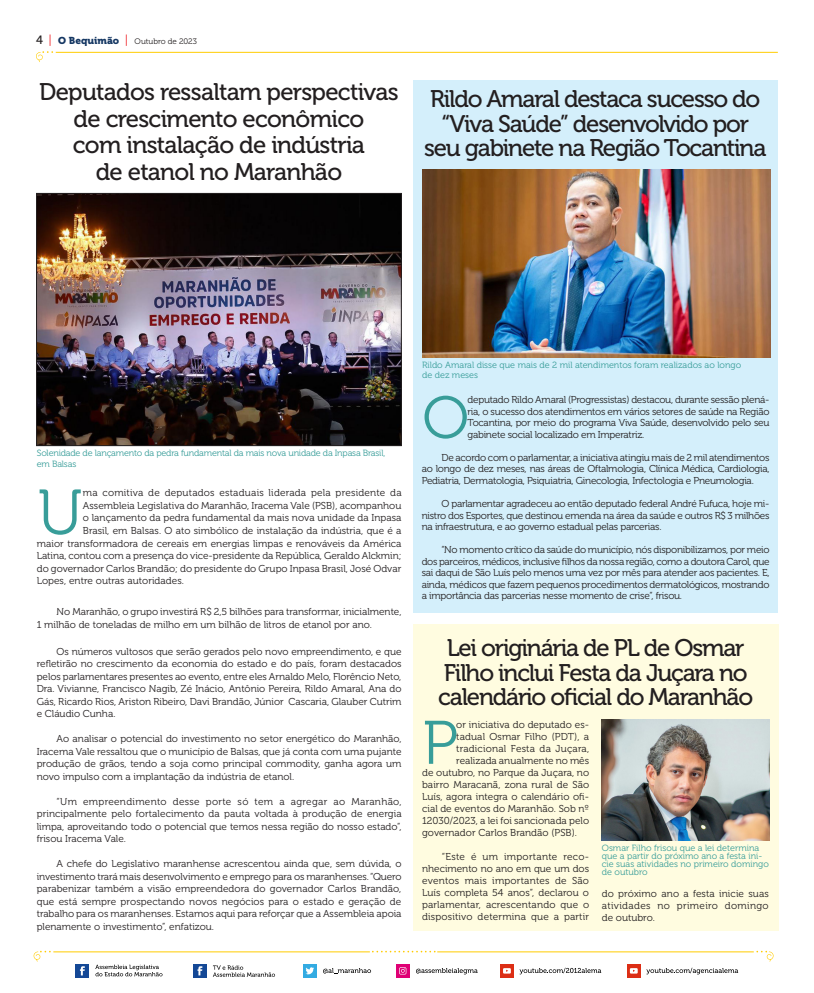
<style>
.page{position:relative;width:814px;height:993px;background:#fff}
.page>*{position:absolute;margin:0;border:0;box-sizing:border-box;transform-origin:0 0}
.Estilo_de_parágrafo{font:63.3px "Museo 300";color:#389d99}
.Estilo_de_parágrafo-2{font:61.2px "Museo 300";color:#389d99}
.Estilo_de_parágrafo-3{font:59.1px "Museo 300";color:#389d99}
.No_Spacing{font:24px/24.4px "Museo 500";letter-spacing:-.05em;color:#231f20;text-align:center}
.No_Spacing-2{font:24px/26.4px "Museo 500";letter-spacing:-.03em;color:#231f20;text-align:center}
.Parágrafo_com_entrad{font:10px/12.5px "Museo 300";color:#231f20;text-align:justify}
.Estilo_de_parágrafo-4{font:10px/11.5px "Museo 300";letter-spacing:.005em;color:#231f20;text-align:justify}
.Legendas{font:9px/8px "Museo 300";color:#389d99}
.No_Spacing-3{font:9px/10.8px "Museo 300";letter-spacing:-.02em;color:#389d99}
.t1{font:8px "Museo 300";color:#231f20}
.s1{font-family:"Museo 500";font-size:12px}
.s2{font-size:12px;color:#ee1d23}
.s3{font-family:"Museo 900";font-size:10px;color:#153763}
</style>
<div class="page">
<hr style="left:53px;top:951px;width:317px;height:1px;background:#fc0">
<svg style="left:34px;top:950px;width:17px;height:11px"></svg>
<svg style="left:372px;top:950px;width:63px;height:2px"></svg>
<hr style="left:437px;top:951px;width:316px;height:1px;background:#fc0">
<svg style="left:756px;top:950px;width:17px;height:11px"></svg>
<svg style="left:627px;top:964px;width:13px;height:13px"></svg>
<svg style="left:630px;top:967px;width:7px;height:6px"></svg>
<svg style="left:646px;top:967px;width:92px;height:7px"></svg>
<div style="left:500px;top:963px;width:13px;height:14px;background:#dc2e15"></div>
<svg style="left:503px;top:968px;width:8px;height:5px"></svg>
<svg style="left:519px;top:967px;width:82px;height:7px"></svg>
<svg style="left:396px;top:964px;width:13px;height:13px"></svg>
<svg style="left:399px;top:966px;width:7px;height:8px"></svg>
<svg style="left:416px;top:968px;width:61px;height:6px"></svg>
<div style="left:303px;top:963px;width:13px;height:14px;background:#33abe2"></div>
<svg style="left:305px;top:967px;width:9px;height:7px"></svg>
<svg style="left:323px;top:968px;width:48px;height:5px"></svg>
<div style="left:193px;top:963px;width:13px;height:14px;background:#144896"></div>
<svg style="left:197px;top:966px;width:5px;height:9px"></svg>
<svg style="left:213px;top:965px;width:62px;height:11px"></svg>
<div style="left:76px;top:963px;width:13px;height:14px;background:#144896"></div>
<svg style="left:80px;top:966px;width:5px;height:9px"></svg>
<svg style="left:95px;top:964px;width:67px;height:12px"></svg>
<hr style="left:56px;top:52px;width:721px;height:1px;background:#fc0">
<svg style="left:36px;top:51px;width:17px;height:11px"></svg>
<div style="left:413px;top:624px;width:365px;height:306px;background:#fffce0"></div>
<div style="left:413px;top:81px;width:365px;height:531px;background:#d4effb"></div>
<img style="left:38px;top:195px;width:362px;height:249px">
<div style="left:36px;top:193px;width:366px;height:253px;border:1px solid #231f20"></div>
<img style="left:422px;top:169px;width:348px;height:188px">
<img style="left:601px;top:719px;width:168px;height:121px">
<p class="t1" style="left:36px;top:37px;width:162px"><span class="s1">4</span> <span class="s2">|</span> <span class="s3">O Bequimão</span> <span class="s2">|</span> Outubro de 2023</p>
<p class="No_Spacing-2" style="left:39px;top:79px;width:361px">Deputados ressaltam perspectivas de crescimento econômico</p>
<p class="No_Spacing-2" style="left:73px;top:132px;width:293px">com instalação de indústria</p>
<p class="No_Spacing-2" style="left:96px;top:158px;width:248px">de etanol no Maranhão</p>
<p class="No_Spacing" style="left:424px;top:87px;width:344px">Rildo Amaral destaca sucesso do “Viva Saúde” desenvolvido por seu gabinete na Região Tocantina</p>
<p class="No_Spacing-3" style="left:37px;top:448px;width:350px">Solenidade de lançamento da pedra fundamental da mais nova unidade da Inpasa Brasil, em Balsas</p>
<p class="Estilo_de_parágrafo" style="left:37px;top:478px;width:47px">U</p>
<p class="Estilo_de_parágrafo-4" style="left:83px;top:487px;width:320px">ma comitiva de deputados estaduais liderada pela presidente da</p>
<p class="Estilo_de_parágrafo-4" style="left:83px;top:500px;width:320px">Assembleia Legislativa do Maranhão, Iracema Vale (PSB), acompanhou</p>
<p class="Estilo_de_parágrafo-4" style="left:83px;top:512px;width:320px">o lançamento da pedra fundamental da mais nova unidade da Inpasa</p>
<p class="Estilo_de_parágrafo-4" style="left:83px;top:525px;width:320px">Brasil, em Balsas. O ato simbólico de instalação da indústria, que é a</p>
<p class="Estilo_de_parágrafo-4" style="left:37px;top:537px;width:366px">maior transformadora de cereais em energias limpas e renováveis da América</p>
<p class="Estilo_de_parágrafo-4" style="left:37px;top:550px;width:366px">Latina, contou com a presença do vice-presidente da República, Geraldo Alckmin;</p>
<p class="Estilo_de_parágrafo-4" style="left:37px;top:562px;width:366px">do governador Carlos Brandão; do presidente do Grupo Inpasa Brasil, José Odvar</p>
<p class="Estilo_de_parágrafo-4" style="left:37px;top:575px;width:149px">Lopes, entre outras autoridades.</p>
<p class="Parágrafo_com_entrad" style="left:37px;top:605px;width:366px;text-indent:20px">No Maranhão, o grupo investirá R$ 2,5 bilhões para transformar, inicialmente,<br>1 milhão de toneladas de milho em um bilhão de litros de etanol por ano.</p>
<p class="Parágrafo_com_entrad" style="left:37px;top:645px;width:366px;text-indent:20px">Os números vultosos que serão gerados pelo novo empreendimento, e que refletirão no crescimento da economia do estado e do país, foram destacados pelos parlamentares presentes ao evento, entre eles Arnaldo Melo, Florêncio Neto, Dra. Vivianne, Francisco Nagib, Zé Inácio, Antônio Pereira, Rildo Amaral, Ana do Gás, Ricardo Rios, Ariston Ribeiro, Davi Brandão, Júnior Cascaria, Glauber Cutrim e Cláudio Cunha.</p>
<p class="Parágrafo_com_entrad" style="left:37px;top:732px;width:366px;text-indent:20px">Ao analisar o potencial do investimento no setor energético do Maranhão, Iracema Vale ressaltou que o município de Balsas, que já conta com uma pujante produção de grãos, tendo a soja como principal commodity, ganha agora um novo impulso com a implantação da indústria de etanol.</p>
<p class="Parágrafo_com_entrad" style="left:37px;top:795px;width:366px;text-indent:20px">“Um empreendimento desse porte só tem a agregar ao Maranhão, principalmente pelo fortalecimento da pauta voltada à produção de energia limpa, aproveitando todo o potencial que temos nessa região do nosso estado”, frisou Iracema Vale.</p>
<p class="Parágrafo_com_entrad" style="left:37px;top:857px;width:366px;text-indent:20px">A chefe do Legislativo maranhense acrescentou ainda que, sem dúvida, o investimento trará mais desenvolvimento e emprego para os maranhenses. “Quero parabenizar também a visão empreendedora do governador Carlos Brandão, que está sempre prospectando novos negócios para o estado e geração de trabalho para os maranhenses. Estamos aqui para reforçar que a Assembleia apoia plenamente o investimento”, enfatizou.</p>
<p class="Legendas" style="left:422px;top:361px;width:320px">Rildo Amaral disse que mais de 2 mil atendimentos foram realizados ao longo</p>
<p class="Legendas" style="left:422px;top:371px;width:57px">de dez meses</p>
<p class="Estilo_de_parágrafo-3" style="left:422px;top:385px;width:48px">O</p>
<p class="Estilo_de_parágrafo-4" style="left:467px;top:394px;width:303px">deputado Rildo Amaral (Progressistas) destacou, durante sessão plená&shy;ria, o sucesso dos atendimentos em vários setores de saúde na Região Tocantina, por meio do programa Viva Saúde, desenvolvido pelo seu gabinete social localizado em Imperatriz.</p>
<p class="Parágrafo_com_entrad" style="left:421px;top:452px;width:349px;line-height:11.5px;text-indent:20px">De acordo com o parlamentar, a iniciativa atingiu mais de 2 mil atendimentos ao longo de dez meses, nas áreas de Oftalmologia, Clínica Médica, Cardiologia, Pediatria, Dermatologia, Psiquiatria, Ginecologia, Infectologia e Pneumologia.</p>
<p class="Parágrafo_com_entrad" style="left:421px;top:498px;width:349px;line-height:11.5px;text-indent:20px">O parlamentar agradeceu ao então deputado federal André Fufuca, hoje mi&shy;nistro dos Esportes, que destinou emenda na área da saúde e outros R$ 3 milhões na infraestrutura, e ao governo estadual pelas parcerias.</p>
<p class="Parágrafo_com_entrad" style="left:421px;top:544px;width:349px;line-height:11.5px;text-indent:20px">“No momento crítico da saúde do município, nós disponibilizamos, por meio dos parceiros, médicos, inclusive filhos da nossa região, como a doutora Carol, que sai daqui de São Luís pelo menos uma vez por mês para atender aos pacientes. E, ainda, médicos que fazem pequenos procedimentos dermatológicos, mostrando a importância das parcerias nesse momento de crise”, frisou.</p>
<p class="No_Spacing" style="left:438px;top:636px;width:316px">Lei originária de PL de Osmar<br>Filho inclui Festa da Juçara no calendário oficial do Maranhão</p>
<p class="Estilo_de_parágrafo-2" style="left:422px;top:709px;width:37px">P</p>
<p class="Estilo_de_parágrafo-4" style="left:456px;top:718px;width:134px">or iniciativa do deputado es-</p>
<p class="Estilo_de_parágrafo-4" style="left:456px;top:730px;width:134px">tadual Osmar Filho (PDT), a</p>
<p class="Estilo_de_parágrafo-4" style="left:456px;top:742px;width:134px">tradicional Festa da Juçara,</p>
<p class="Estilo_de_parágrafo-4" style="left:456px;top:754px;width:134px">realizada anualmente no mês</p>
<p class="Estilo_de_parágrafo-4" style="left:422px;top:766px;width:168px">de outubro, no Parque da Juçara, no</p>
<p class="Estilo_de_parágrafo-4" style="left:422px;top:778px;width:168px">bairro Maracanã, zona rural de São</p>
<p class="Estilo_de_parágrafo-4" style="left:422px;top:790px;width:168px">Luís, agora integra o calendário ofi-</p>
<p class="Estilo_de_parágrafo-4" style="left:422px;top:802px;width:168px">cial de eventos do Maranhão. Sob nº</p>
<p class="Estilo_de_parágrafo-4" style="left:422px;top:814px;width:168px">12030/2023, a lei foi sancionada pelo</p>
<p class="Estilo_de_parágrafo-4" style="left:422px;top:826px;width:156px">governador Carlos Brandão (PSB).</p>
<p class="Parágrafo_com_entrad" style="left:422px;top:850px;width:168px;line-height:12px;text-indent:20px">“Este é um importante reco&shy;nhecimento no ano em que um dos eventos mais importantes de São Luís completa 54 anos”, declarou o parlamentar, acrescentando que o dispositivo determina que a partir</p>
<p class="Legendas" style="left:602px;top:843px;width:168px">Osmar Filho frisou que a lei determina que a partir do próximo ano a festa ini&shy;cie suas atividades no primeiro domingo de outubro</p>
<p class="Parágrafo_com_entrad" style="left:601px;top:887px;width:169px;line-height:12px">do próximo ano a festa inicie suas atividades no primeiro domingo de outubro.</p>
</div>
